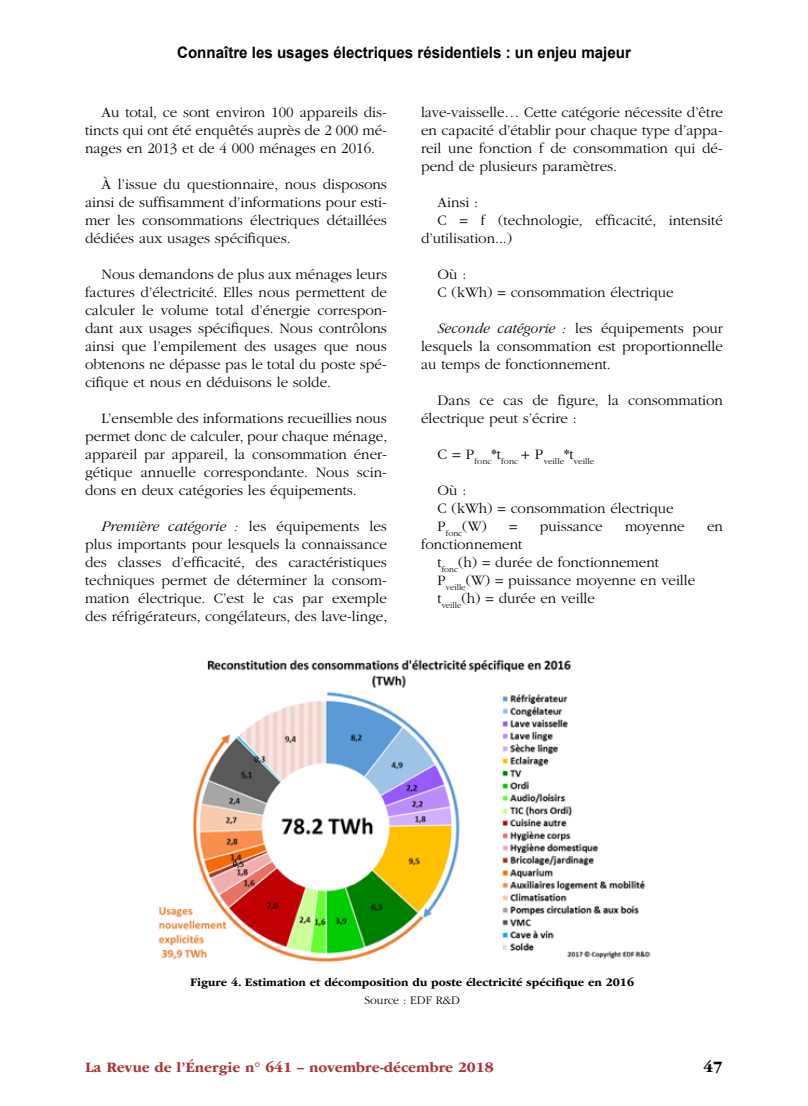
<style>
.page{position:relative;width:808px;height:1106px;background:#fff}
.page>*{position:absolute;margin:0;border:0;box-sizing:border-box;transform-origin:0 0}
.t1{font:700 16.5px "ITC Garamond Std";color:#000}
.t2{font:700 15.75px "Arial";color:#000;scale:.96 1}
.t3{font:300 15px/18px "ITC Garamond Std";color:#000;text-align:justify}
.t4{font:700 15px "ITC Garamond Std";color:#ad3434}
.t5{font:700 12px "ITC Garamond Std";color:#000}
.t6{font:300 12px "ITC Garamond Std";color:#000}
.t7{font:300 8.7px "ITC Garamond Std";color:#000;scale:1.04 1}
.s1{font-style:italic}
</style>
<div class="page">
<img style="left:158px;top:659px;width:492px;height:303px">
<p class="t2" style="left:177px;top:41px;width:474px">Connaître les usages électriques résidentiels : un enjeu majeur</p>
<p class="t3" style="left:85px;top:103px;width:303px;text-indent:16px">Au total, ce sont environ 100 appareils dis&shy;tincts qui ont été enquêtés auprès de 2 000 mé&shy;nages en 2013 et de 4 000 ménages en 2016.</p>
<p class="t3" style="left:85px;top:175px;width:303px;text-indent:16px">À l’issue du questionnaire, nous disposons ainsi de suffisamment d’informations pour esti&shy;mer les consommations électriques détaillées dédiées aux usages spécifiques.</p>
<p class="t3" style="left:85px;top:265px;width:303px;text-indent:16px">Nous demandons de plus aux ménages leurs factures d’électricité. Elles nous permettent de calculer le volume total d’énergie correspon&shy;dant aux usages spécifiques. Nous contrôlons ainsi que l’empilement des usages que nous obtenons ne dépasse pas le total du poste spé&shy;cifique et nous en déduisons le solde.</p>
<p class="t3" style="left:85px;top:409px;width:304px;text-indent:17px">L’ensemble des informations recueillies nous permet donc de calculer, pour chaque ménage, appareil par appareil, la consommation éner&shy;gétique annuelle correspondante. Nous scin&shy;dons en deux catégories les équipements.</p>
<p class="t3" style="left:85px;top:517px;width:304px;text-indent:17px"><span class="s1">Première catégorie :</span> les équipements les plus importants pour lesquels la connaissance des classes d’efficacité, des caractéristiques techniques permet de déterminer la consom&shy;mation électrique. C’est le cas par exemple des réfrigérateurs, congélateurs, des lave-linge,</p>
<p class="t3" style="left:421px;top:103px;width:303px">lave-vaisselle… Cette catégorie nécessite d’être en capacité d’établir pour chaque type d’appa&shy;reil une fonction f de consommation qui dé&shy;pend de plusieurs paramètres.</p>
<p class="t3" style="left:437px;top:193px;width:42px">Ainsi :</p>
<p class="t3" style="left:437px;top:211px;width:287px">C = f (technologie, efficacité, intensité</p>
<p class="t3" style="left:421px;top:229px;width:93px">d’utilisation...)</p>
<p class="t3" style="left:437px;top:265px;width:238px">Où :<br>C (kWh) = consommation électrique</p>
<p class="t3" style="left:421px;top:319px;width:303px;text-indent:16px"><span class="s1">Seconde catégorie :</span> les équipements pour lesquels la consommation est proportionnelle au temps de fonctionnement.</p>
<p class="t3" style="left:421px;top:391px;width:303px;text-indent:16px">Dans ce cas de figure, la consommation électrique peut s’écrire :</p>
<p class="t7" style="left:437px;top:456px;width:152px"><sup>C</sup> <sup>=</sup> <sup>P</sup>fonc<sup>*t</sup>fonc <sup>+</sup> <sup>P</sup>veille<sup>*t</sup>veille</p>
<p class="t3" style="left:437px;top:481px;width:238px;text-align:left">Où :<br>C (kWh) = consommation électrique<br>P<sub>fonc</sub>(W)</p>
<p class="t3" style="left:509px;top:517px;width:10px">=</p>
<p class="t3" style="left:540px;top:517px;width:64px">puissance</p>
<p class="t3" style="left:625px;top:517px;width:61px">moyenne</p>
<p class="t3" style="left:707px;top:517px;width:17px">en</p>
<p class="t3" style="left:437px;top:535px;width:259px;text-align:left;text-indent:-16px">fonctionnement<br>t<sub>fonc</sub>(h) = durée de fonctionnement<br>P<sub>veille</sub>(W) = puissance moyenne en veille t<sub>veille</sub>(h) = durée en veille</p>
<p class="t5" style="left:190px;top:975px;width:445px">Figure 4. Estimation et décomposition du poste électricité spécifique en 2016</p>
<p class="t6" style="left:364px;top:994px;width:97px">Source : EDF R&amp;D</p>
<p class="t4" style="left:85px;top:1058px;width:410px">La Revue de l’Énergie n° 641 – novembre-décembre 2018</p>
<p class="t1" style="left:703px;top:1057px;width:21px">47</p>
</div>
